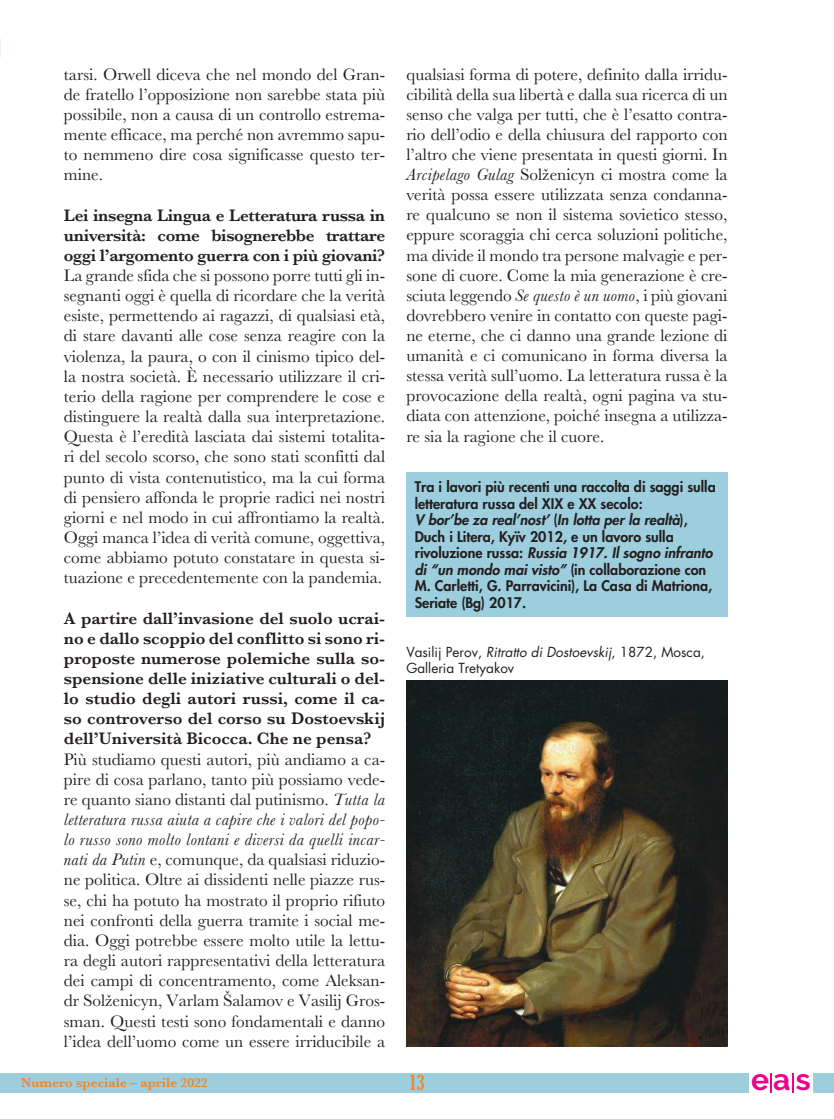
<style>
.page{position:relative;width:834px;height:1119px;background:#fff}
.page>*{position:absolute;margin:0;border:0;box-sizing:border-box;transform-origin:0 0}
.t1{font:700 30px "Raleway";color:#ee008c}
.t2{font:extra-condensed 21px "Gloucester";color:#f8821e}
.t3{font:17.25px/20.1px "Baskerville";color:#241f1f;text-align:justify}
.t4{font:600 17.25px/20.1px "Baskerville";letter-spacing:-.02em;color:#241f1f;text-align:justify}
.t5{font:800 14.25px/16.5px "Futura Std";color:#241f1f}
.t6{font:13.5px/16.2px "Futura Std";color:#241f1f}
.t7{font:600 13.5px "Baskerville";color:#f8821e}
.s1{font-style:italic}
</style>
<div class="page">
<div style="left:0;top:1072px;width:833px;height:19px;background:#9ccede"></div>
<div style="left:749px;top:1072px;width:63px;height:20px;background:#fff"></div>
<svg style="left:770px;top:1073px;width:1px;height:18px"></svg>
<svg style="left:792px;top:1073px;width:1px;height:19px"></svg>
<div style="left:406px;top:472px;width:321px;height:144px;background:#9ccede"></div>
<img style="left:406px;top:680px;width:321px;height:366px">
<p class="t3" style="left:64px;top:64px;width:323px">tarsi. Orwell diceva che nel mondo del Gran&shy;de fratello l’opposizione non sarebbe stata più possibile, non a causa di un controllo estrema&shy;mente efficace, ma perché non avremmo sapu&shy;to nemmeno dire cosa significasse questo ter&shy;mine.</p>
<p class="t4" style="left:64px;top:205px;width:323px">Lei insegna Lingua e Letteratura russa in università: come bisognerebbe trattare oggi l’argomento guerra con i più giovani?</p>
<p class="t3" style="left:64px;top:265px;width:323px">La grande sfida che si possono porre tutti gli in&shy;segnanti oggi è quella di ricordare che la verità esiste, permettendo ai ragazzi, di qualsiasi età, di stare davanti alle cose senza reagire con la violenza, la paura, o con il cinismo tipico del&shy;la nostra società. È necessario utilizzare il cri&shy;terio della ragione per comprendere le cose e distinguere la realtà dalla sua interpretazione.<br>Questa è l’eredità lasciata dai sistemi totalita&shy;ri del secolo scorso, che sono stati sconfitti dal punto di vista contenutistico, ma la cui forma di pensiero affonda le proprie radici nei nostri giorni e nel modo in cui affrontiamo la realtà.<br>Oggi manca l’idea di verità comune, oggettiva, come abbiamo potuto constatare in questa si&shy;tuazione e precedentemente con la pandemia.</p>
<p class="t4" style="left:64px;top:607px;width:323px">A partire dall’invasione del suolo ucrai&shy;no e dallo scoppio del conflitto si sono ri&shy;proposte numerose polemiche sulla so&shy;spensione delle iniziative culturali o del&shy;lo studio degli autori russi, come il ca&shy;so controverso del corso su Dostoevskij dell’Università Bicocca. Che ne pensa?</p>
<p class="t3" style="left:64px;top:748px;width:323px">Più studiamo questi autori, più andiamo a ca&shy;pire di cosa parlano, tanto più possiamo vede&shy;re quanto siano distanti dal putinismo. <span class="s1">Tutta la letteratura russa aiuta a capire che i valori del popo&shy;lo russo sono molto lontani e diversi da quelli incar&shy;nati da Putin</span> e, comunque, da qualsiasi riduzio&shy;ne politica. Oltre ai dissidenti nelle piazze rus&shy;se, chi ha potuto ha mostrato il proprio rifiuto nei confronti della guerra tramite i social me&shy;dia. Oggi potrebbe essere molto utile la lettu&shy;ra degli autori rappresentativi della letteratura dei campi di concentramento, come Aleksan&shy;dr Solženicyn, Varlam Šalamov e Vasilij Gros&shy;sman. Questi testi sono fondamentali e danno l’idea dell’uomo come un essere irriducibile a</p>
<p class="t3" style="left:406px;top:64px;width:323px">qualsiasi forma di potere, definito dalla irridu&shy;cibilità della sua libertà e dalla sua ricerca di un senso che valga per tutti, che è l’esatto contra&shy;rio dell’odio e della chiusura del rapporto con l’altro che viene presentata in questi giorni. In <span class="s1">Arcipelago Gulag</span> Solženicyn ci mostra come la verità possa essere utilizzata senza condanna&shy;re qualcuno se non il sistema sovietico stesso, eppure scoraggia chi cerca soluzioni politiche, ma divide il mondo tra persone malvagie e per&shy;sone di cuore. Come la mia generazione è cre&shy;sciuta leggendo <span class="s1">Se questo è un uomo</span>, i più giovani dovrebbero venire in contatto con queste pagi&shy;ne eterne, che ci danno una grande lezione di umanità e ci comunicano in forma diversa la stessa verità sull’uomo. La letteratura russa è la provocazione della realtà, ogni pagina va stu&shy;diata con attenzione, poiché insegna a utilizza&shy;re sia la ragione che il cuore.</p>
<p class="t5" style="left:414px;top:478px;width:302px">Tra i lavori più recenti una raccolta di saggi sulla letteratura russa del XIX e XX secolo:<br><span class="s1">V bor’be za real’nost’</span> (<span class="s1">In lotta per la realtà</span>), Duch i Litera, Kyïv 2012, e un lavoro sulla rivoluzione russa: <span class="s1">Russia 1917. Il sogno infranto di “un mondo mai visto”</span> (in collaborazione con M. Carletti, G. Parravicini), La Casa di Matriona, Seriate (Bg) 2017.</p>
<p class="t6" style="left:406px;top:644px;width:300px">Vasilij Perov, <span class="s1">Ritratto di Dostoevskij</span>, 1872, Mosca,<br>Galleria Tretyakov</p>
<p class="t7" style="left:21px;top:1074px;width:188px">Numero speciale – aprile 2022</p>
<p class="t2" style="left:409px;top:1070px;width:18px">13</p>
<h1 class="t1" style="left:751px;top:1062px;width:61px">ea s</h1>
</div>
